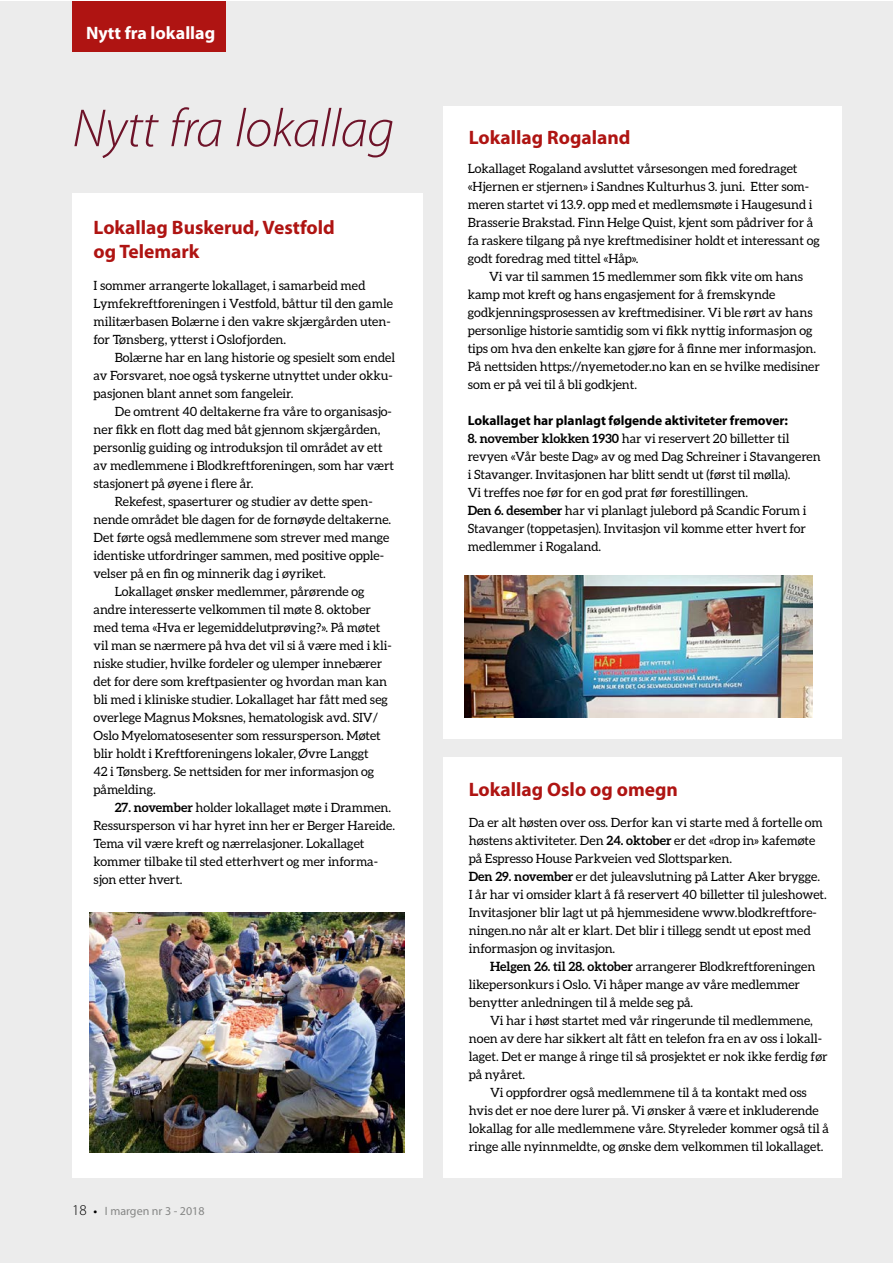
<style>
.page{position:relative;width:893px;height:1263px;background:#fff}
.page>*{position:absolute;margin:0;border:0;box-sizing:border-box;transform-origin:0 0}
.t1{font:italic 300 54px "Myriad Pro";letter-spacing:-.01em;color:#6e1329}
.t2{font:700 19.5px/24px "Myriad Pro";color:#af1412}
.t3{font:700 18px "Myriad Pro";color:#fff}
.t4{font:700 13.5px "Myriad Pro";letter-spacing:-.005em;color:#000}
.t5{font:12.75px/18px "Aleo";letter-spacing:-.005em;color:#000}
.t6{font:12px "Myriad Pro";color:#868786}
.s1{font-weight:700}
.s2{font-weight:300;font-size:15px;color:#000}
.s3{font-weight:600;color:#000}
</style>
<div class="page">
<div style="left:0;top:1px;width:892px;height:1262px;background:#ececec"></div>
<div style="left:444px;top:757px;width:398px;height:421px;background:#fff"></div>
<div style="left:72px;top:193px;width:350px;height:985px;background:#fff"></div>
<div style="left:444px;top:106px;width:398px;height:632px;background:#fff"></div>
<div style="left:72px;top:1px;width:153px;height:50px;background:#af1412"></div>
<img style="left:89px;top:913px;width:315px;height:239px">
<img style="left:465px;top:575px;width:348px;height:142px">
<h3 class="t3" style="left:86px;top:23px;width:131px">Nytt fra lokallag</h3>
<h1 class="t1" style="left:72px;top:100px;width:324px">Nytt fra lokallag</h1>
<h2 class="t2" style="left:94px;top:216px;width:243px">Lokallag Buskerud, Vestfold og Telemark</h2>
<p class="t5" style="left:94px;top:276px;width:301px">I sommer arrangerte lokallaget, i samarbeid med Lymfekreftforeningen i Vestfold, båttur til den gamle militærbasen Bolærne i den vakre skjærgården uten&shy;for Tønsberg, ytterst i Oslofjorden.</p>
<p class="t5" style="left:94px;top:348px;width:303px;text-indent:21px">Bolærne har en lang historie og spesielt som endel av Forsvaret, noe også tyskerne utnyttet under okku&shy;pasjonen blant annet som fangeleir.</p>
<p class="t5" style="left:115px;top:402px;width:279px">De omtrent 40 deltakerne fra våre to organisasjo-</p>
<p class="t5" style="left:94px;top:420px;width:288px">ner fikk en flott dag med båt gjennom skjærgården,</p>
<p class="t5" style="left:94px;top:438px;width:291px">personlig guiding og introduksjon til området av ett</p>
<p class="t5" style="left:94px;top:456px;width:302px">av medlemmene i Blodkreftforeningen, som har vært</p>
<p class="t5" style="left:94px;top:474px;width:161px">stasjonert på øyene i flere år.</p>
<p class="t5" style="left:115px;top:492px;width:259px">Rekefest, spaserturer og studier av dette spen-</p>
<p class="t5" style="left:94px;top:510px;width:299px">nende området ble dagen for de fornøyde deltakerne.</p>
<p class="t5" style="left:94px;top:528px;width:298px">Det førte også medlemmene som strever med mange</p>
<p class="t5" style="left:94px;top:546px;width:292px">identiske utfordringer sammen, med positive opple-</p>
<p class="t5" style="left:94px;top:564px;width:234px">velser på en fin og minnerik dag i øyriket.</p>
<p class="t5" style="left:115px;top:582px;width:251px">Lokallaget ønsker medlemmer, pårørende og</p>
<p class="t5" style="left:94px;top:600px;width:279px">andre interesserte velkommen til møte 8. oktober</p>
<p class="t5" style="left:94px;top:618px;width:288px">med tema «Hva er legemiddelutprøving?». På møtet</p>
<p class="t5" style="left:94px;top:636px;width:300px">vil man se nærmere på hva det vil si å være med i kli-</p>
<p class="t5" style="left:94px;top:654px;width:290px">niske studier, hvilke fordeler og ulemper innebærer</p>
<p class="t5" style="left:94px;top:672px;width:295px">det for dere som kreftpasienter og hvordan man kan</p>
<p class="t5" style="left:94px;top:690px;width:296px">bli med i kliniske studier. Lokallaget har fått med seg</p>
<p class="t5" style="left:94px;top:708px;width:286px">overlege Magnus Moksnes, hematologisk avd. SIV/</p>
<p class="t5" style="left:94px;top:726px;width:289px">Oslo Myelomatosesenter som ressursperson. Møtet</p>
<p class="t5" style="left:94px;top:744px;width:277px">blir holdt i Kreftforeningens lokaler, Øvre Langgt</p>
<p class="t5" style="left:94px;top:762px;width:282px">42 i Tønsberg. Se nettsiden for mer informasjon og</p>
<p class="t5" style="left:94px;top:780px;width:64px">påmelding.</p>
<p class="t5" style="left:94px;top:798px;width:303px;text-indent:21px"><span class="s1">27. november</span> holder lokallaget møte i Drammen.<br>Ressursperson vi har hyret inn her er Berger Hareide.<br>Tema vil være kreft og nærrelasjoner. Lokallaget kommer tilbake til sted etterhvert og mer informa&shy;sjon etter hvert.</p>
<p class="t6" style="left:72px;top:1204px;width:134px"><span class="s2">18</span> <span class="s3">•</span> I margen nr 3 - 2018</p>
<h2 class="t2" style="left:469px;top:125px;width:163px">Lokallag Rogaland</h2>
<p class="t5" style="left:468px;top:160px;width:354px">Lokallaget Rogaland avsluttet vårsesongen med foredraget «Hjernen er stjernen» i Sandnes Kulturhus 3. juni. Etter som&shy;meren startet vi 13.9. opp med et medlemsmøte i Haugesund i Brasserie Brakstad. Finn Helge Quist, kjent som pådriver for å fa raskere tilgang på nye kreftmedisiner holdt et interessant og godt foredrag med tittel «Håp».</p>
<p class="t5" style="left:468px;top:268px;width:354px;text-indent:21px">Vi var til sammen 15 medlemmer som fikk vite om hans kamp mot kreft og hans engasjement for å fremskynde godkjenningsprosessen av kreftmedisiner. Vi ble rørt av hans personlige historie samtidig som vi fikk nyttig informasjon og tips om hva den enkelte kan gjøre for å finne mer informasjon.<br>På nettsiden https://nyemetoder.no kan en se hvilke medisiner som er på vei til å bli godkjent.</p>
<p class="t4" style="left:468px;top:413px;width:322px">Lokallaget har planlagt følgende aktiviteter fremover:</p>
<p class="t5" style="left:468px;top:430px;width:354px"><span class="s1">8. november klokken 1930</span> har vi reservert 20 billetter til revyen «Vår beste Dag» av og med Dag Schreiner i Stavangeren i Stavanger. Invitasjonen har blitt sendt ut (først til mølla).<br>Vi treffes noe før for en god prat før forestillingen.<br><span class="s1">Den 6. desember</span> har vi planlagt julebord på Scandic Forum i Stavanger (toppetasjen). Invitasjon vil komme etter hvert for medlemmer i Rogaland.</p>
<h2 class="t2" style="left:469px;top:778px;width:211px">Lokallag Oslo og omegn</h2>
<p class="t5" style="left:469px;top:813px;width:360px">Da er alt høsten over oss. Derfor kan vi starte med å fortelle om høstens aktiviteter. Den <span class="s1">24. oktober</span> er det «drop in» kafemøte på Espresso House Parkveien ved Slottsparken.<br><span class="s1">Den 29. november</span> er det juleavslutning på Latter Aker brygge.<br>I år har vi omsider klart å få reservert 40 billetter til juleshowet.<br>Invitasjoner blir lagt ut på hjemmesidene www.blodkreftfore&shy;ningen.no når alt er klart. Det blir i tillegg sendt ut epost med informasjon og invitasjon.</p>
<p class="t5" style="left:469px;top:957px;width:348px;text-indent:21px"><span class="s1">Helgen 26. til 28. oktober</span> arrangerer Blodkreftforeningen likepersonkurs i Oslo. Vi håper mange av våre medlemmer benytter anledningen til å melde seg på.</p>
<p class="t5" style="left:490px;top:1011px;width:324px">Vi har i høst startet med vår ringerunde til medlemmene,</p>
<p class="t5" style="left:469px;top:1029px;width:355px">noen av dere har sikkert alt fått en telefon fra en av oss i lokall-</p>
<p class="t5" style="left:469px;top:1047px;width:360px">laget. Det er mange å ringe til så prosjektet er nok ikke ferdig før</p>
<p class="t5" style="left:469px;top:1065px;width:58px">på nyåret.</p>
<p class="t5" style="left:490px;top:1083px;width:318px">Vi oppfordrer også medlemmene til å ta kontakt med oss</p>
<p class="t5" style="left:469px;top:1101px;width:352px">hvis det er noe dere lurer på. Vi ønsker å være et inkluderende</p>
<p class="t5" style="left:469px;top:1119px;width:362px">lokallag for alle medlemmene våre. Styreleder kommer også til å</p>
<p class="t5" style="left:469px;top:1137px;width:356px">ringe alle nyinnmeldte, og ønske dem velkommen til lokallaget.</p>
</div>
